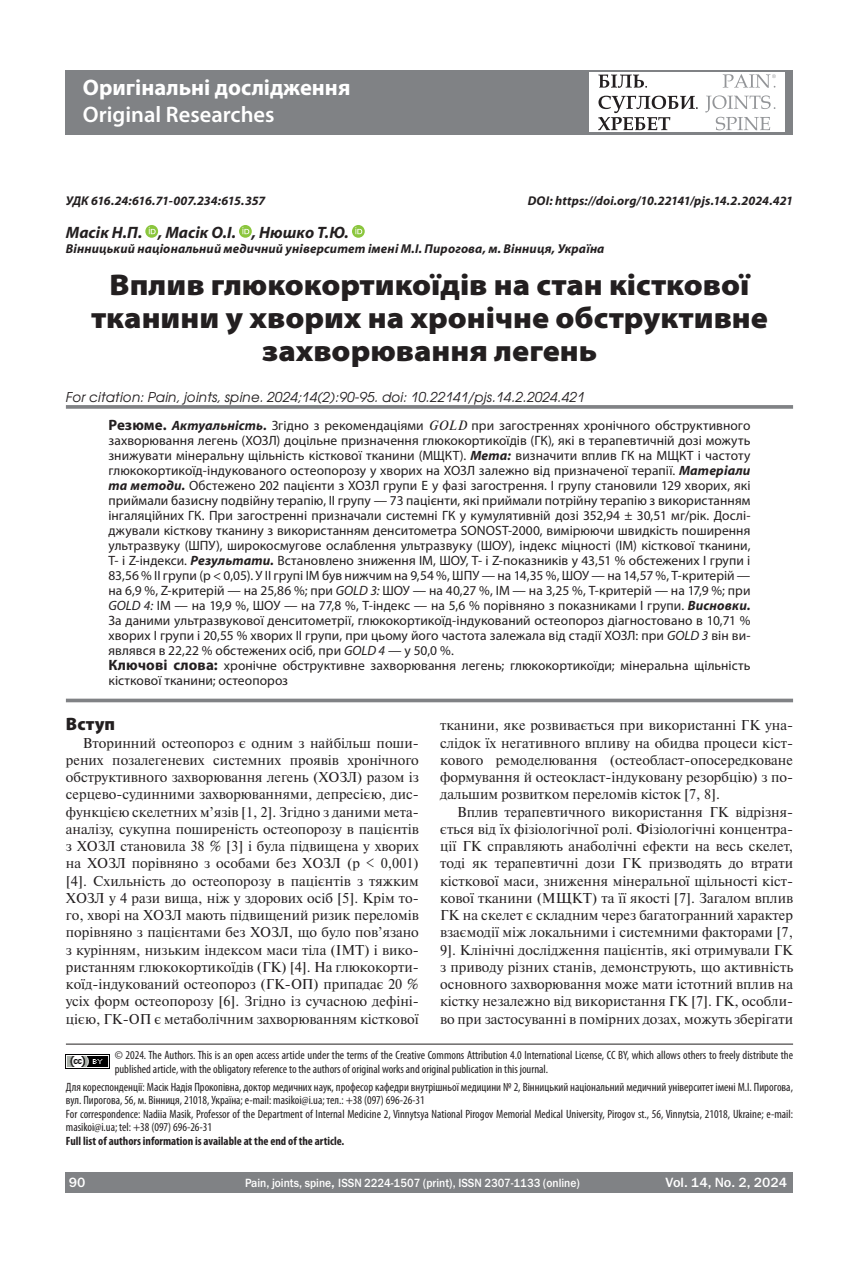
<style>
.page{position:relative;width:859px;height:1263px;background:#fff}
.page>*{position:absolute;margin:0;border:0;box-sizing:border-box;transform-origin:0 0}
.Заголовок{font:900 semi-expanded 30px/33px "Myriad Pro";color:#231f20;text-align:center}
.t1{font:700 22.5px "Myriad Pro";color:#fff}
.t2{font:600 22.5px "Myriad Pro";color:#fff}
.Подзаг{font:900 18px "Myriad Pro";letter-spacing:.01em;color:#231f20}
.Автор{font:italic 700 16.5px "Myriad Pro";letter-spacing:.005em;color:#231f20}
.Основной_текст{font:14.25px/17.2px "Newton C";color:#231f20;text-align:justify}
.Резюме_верх{font:13.5px/15px "Myriad Pro";letter-spacing:.005em;color:#231f20;text-align:justify}
.Резюме_низ{font:13.5px/15px "Myriad Pro";letter-spacing:.005em;color:#231f20}
.Заголовок-2{font:italic 13.5px "Avant Garde Gothic C";letter-spacing:.015em;color:#231f20}
.t3{font:13.5px "Franklin Gothic Medium C";color:#fff}
.Автор_2{font:italic 700 12.9px "Myriad Pro";letter-spacing:.015em;color:#231f20}
.УДК{font:italic 700 12.75px "Myriad Pro";letter-spacing:-.005em;color:#231f20}
.Для_корреспонденции{font:condensed 12px/13.5px "Myriad Pro";color:#231f20}
.Копирайт_1{font:condensed 12px/13.5px "Myriad Pro";color:#231f20}
.t4{font:12px "Franklin Gothic Medium C";color:#fff;scale:.9 1}
.Копирайт_1-2{font:700 condensed 12px "Myriad Pro";color:#231f20}
.s1{font-weight:700;font-size:15px}
.s2{font-weight:700;font-style:italic}
.s3{font-family:"Newton C";font-style:italic}
.s4{font-style:italic}
.s5{font-size:13.5px}
</style>
<div class="page">
<div style="left:66px;top:70px;width:727px;height:65px;background:#808285"></div>
<div style="left:589px;top:73px;width:195px;height:59px;background:#fff"></div>
<svg style="left:598px;top:75px;width:49px;height:13px"></svg>
<svg style="left:598px;top:96px;width:100px;height:34px"></svg>
<svg style="left:705px;top:95px;width:70px;height:35px"></svg>
<svg style="left:723px;top:74px;width:53px;height:14px"></svg>
<div style="left:66px;top:1172px;width:727px;height:21px;background:#808285"></div>
<hr style="left:66px;top:1044px;width:727px;height:1px;background:#231f20">
<img style="left:66px;top:1054px;width:43px;height:13px">
<svg style="left:66px;top:405px;width:727px;height:4px;background:#8a8c8e"></svg>
<hr style="left:66px;top:699px;width:727px;height:3px;background:#808285">
<svg style="left:145px;top:225px;width:13px;height:13px"></svg>
<svg style="left:149px;top:227px;width:7px;height:7px"></svg>
<svg style="left:239px;top:225px;width:13px;height:13px"></svg>
<svg style="left:242px;top:227px;width:7px;height:7px"></svg>
<svg style="left:352px;top:225px;width:13px;height:13px"></svg>
<svg style="left:355px;top:227px;width:7px;height:7px"></svg>
<h2 class="t1" style="left:83px;top:73px;width:269px">Оригінальні дослідження</h2>
<h2 class="t2" style="left:83px;top:100px;width:193px">Original Researches</h2>
<p class="УДК" style="left:66px;top:193px;width:201px">УДК 616.24:616.71-007.234:615.357</p>
<p class="УДК" style="left:528px;top:193px;width:267px">DOI: https://doi.org/10.22141/pjs.14.2.2024.421</p>
<p class="Автор" style="left:66px;top:221px;width:285px">Масік Н.П. , Масік О.І. , Нюшко Т.Ю.</p>
<p class="Автор_2" style="left:66px;top:240px;width:540px">Вінницький національний медичний університет імені М.І. Пирогова, м. Вінниця, Україна</p>
<p class="Заголовок" style="left:91px;top:268px;width:678px">Вплив глюкокортикоїдів на стан кісткової тканини у хворих на хронічне обструктивне захворювання легень</p>
<p class="Заголовок-2" style="left:66px;top:389px;width:520px">For citation: Pain, joints, spine. 2024;14(2):90-95. doi: 10.22141/pjs.14.2.2024.421</p>
<p class="Резюме_верх" style="left:108px;top:418px;width:644px"><span class="s1">Резюме.</span> <span class="s2">Актуальність.</span> Згідно з рекомендаціями <span class="s3">GOLD</span> при загостреннях хронічного обструктивного захворювання легень (ХОЗЛ) доцільне призначення глюкокортикоїдів (ГК), які в терапевтичній дозі можуть знижувати мінеральну щільність кісткової тканини (МЩКТ). <span class="s2">Мета:</span> визначити вплив ГК на МЩКТ і частоту глюкокортикоїд-індукованого остеопорозу у хворих на ХОЗЛ залежно від призначеної терапії. <span class="s2">Матеріали та методи.</span> Обстежено 202 пацієнти з ХОЗЛ групи Е у фазі загострення. І групу становили 129 хворих, які приймали базисну подвійну терапію, ІІ групу — 73 пацієнти, які приймали потрійну терапію з використанням інгаляційних ГК. При загостренні призначали системні ГК у кумулятивній дозі 352,94 ± 30,51 мг/рік. Дослі&shy;джували кісткову тканину з використанням денситометра SONOST-2000, вимірюючи швидкість поширення ультразвуку (ШПУ), широкосмугове ослаблення ультразвуку (ШОУ), індекс міцності (ІМ) кісткової тканини, T- і Z-індекси. <span class="s2">Результати.</span> Встановлено зниження ІМ, ШОУ, Т- і Z-показників у 43,51 % обстежених І групи і 83,56 % ІІ групи (р &lt; 0,05). У ІІ групі ІМ був нижчим на 9,54 %, ШПУ — на 14,35 %, ШОУ — на 14,57 %, Т-критерій — на 6,9 %, Z-критерій — на 25,86 %; при <span class="s4">GOLD 3:</span> ШОУ — на 40,27 %, ІМ — на 3,25 %, Т-критерій — на 17,9 %; при <span class="s4">GOLD 4:</span> ІМ — на 19,9 %, ШОУ — на 77,8 %, Т-індекс — на 5,6 % порівняно з показниками І групи. <span class="s2">Висновки.<br></span>За даними ультразвукової денситометрії, глюкокортикоїд-індукований остеопороз діагностовано в 10,71 % хворих І групи і 20,55 % хворих ІІ групи, при цьому його частота залежала від стадії ХОЗЛ: при <span class="s4">GOLD 3</span> він ви&shy;являвся в 22,22 % обстежених осіб, при <span class="s4">GOLD 4</span> — у 50,0 %.</p>
<p class="Резюме_низ" style="left:108px;top:658px;width:644px"><span class="s1">Ключові слова:</span> хронічне обструктивне захворювання легень; глюкокортикоїди; мінеральна щільність кісткової тканини; остеопороз</p>
<p class="Подзаг" style="left:66px;top:714px;width:51px">Вступ</p>
<p class="Основной_текст" style="left:66px;top:734px;width:354px;text-indent:17px">Вторинний остеопороз є одним з найбільш поши&shy;рених позалегеневих системних проявів хронічного обструктивного захворювання легень (ХОЗЛ) разом із серцево-судинними захворюваннями, депресією, дис&shy;функцією скелетних м’язів [1, 2]. Згідно з даними мета&shy;аналізу, сукупна поширеність остеопорозу в пацієнтів з ХОЗЛ становила 38 % [3] і була підвищена у хворих на ХОЗЛ порівняно з особами без ХОЗЛ (p &lt; 0,001) [4]. Схильність до остеопорозу в пацієнтів з тяжким ХОЗЛ у 4 рази вища, ніж у здорових осіб [5]. Крім то&shy;го, хворі на ХОЗЛ мають підвищений ризик переломів порівняно з пацієнтами без ХОЗЛ, що було пов’язано з курінням, низьким індексом маси тіла (ІМТ) і вико&shy;ристанням глюкокортикоїдів (ГК) [4]. На глюкокорти&shy;коїд-індукований остеопороз (ГК-ОП) припадає 20 % усіх форм остеопорозу [6]. Згідно із сучасною дефіні&shy;цією, ГК-ОП є метаболічним захворюванням кісткової</p>
<p class="Копирайт_1" style="left:115px;top:1048px;width:680px">© 2024. The Authors. This is an open access article under the terms of the Creative Commons Attribution 4.0 International License, CC BY, which allows others to freely distribute the published article, with the obligatory reference to the authors of original works and original publication in this journal.</p>
<p class="Для_корреспонденции" style="left:66px;top:1080px;width:729px">Для кореспонденції: Масік Надія Прокопівна, доктор медичних наук, професор кафедри внутрішньої медицини № 2, Вінницький національний медичний університет імені М.І. Пирогова, вул. Пирогова, 56, м. Вінниця, 21018, Україна; e-mail: masikoi@i.ua; тел.: +38 (097) 696-26-31</p>
<p class="Для_корреспонденции" style="left:66px;top:1107px;width:729px">For correspondence: Nadiia Masik, Professor of the Department of Internal Medicine 2, Vinnytsya National Pirogov Memorial Medical University, Pirogov st., 56, Vinnytsia, 21018, Ukraine; e-mail: masikoi@i.ua; tel: +38 (097) 696-26-31</p>
<p class="Копирайт_1-2" style="left:66px;top:1133px;width:280px">Full list of authors information is available at the end of the article.</p>
<p class="Основной_текст" style="left:440px;top:717px;width:354px">тканини, яке розвивається при використанні ГК уна&shy;слідок їх негативного впливу на обидва процеси кіст&shy;кового ремоделювання (остеобласт-опосередковане формування й остеокласт-індуковану резорбцію) з по&shy;дальшим розвитком переломів кісток [7, 8].</p>
<p class="Основной_текст" style="left:440px;top:803px;width:354px;text-indent:17px">Вплив терапевтичного використання ГК відрізня&shy;ється від їх фізіологічної ролі. Фізіологічні концентра&shy;ції ГК справляють анаболічні ефекти на весь скелет, тоді як терапевтичні дози ГК призводять до втрати кісткової маси, зниження мінеральної щільності кіст&shy;кової тканини (МЩКТ) та її якості [7]. Загалом вплив ГК на скелет є складним через багатогранний характер взаємодії між локальними і системними факторами [7, 9]. Клінічні дослідження пацієнтів, які отримували ГК з приводу різних станів, демонструють, що активність основного захворювання може мати істотний вплив на кістку незалежно від використання ГК [7]. ГК, особли&shy;во при застосуванні в помірних дозах, можуть зберігати</p>
<p class="t3" style="left:69px;top:1175px;width:18px">90</p>
<p class="t4" style="left:245px;top:1176px;width:374px">Pain, joints, spine<span class="s5">,</span> ISSN 2224-1507 (print), ISSN 2307-1133 (online)</p>
<p class="t3" style="left:666px;top:1174px;width:123px">Vol. 14, No. 2, 2024</p>
</div>
